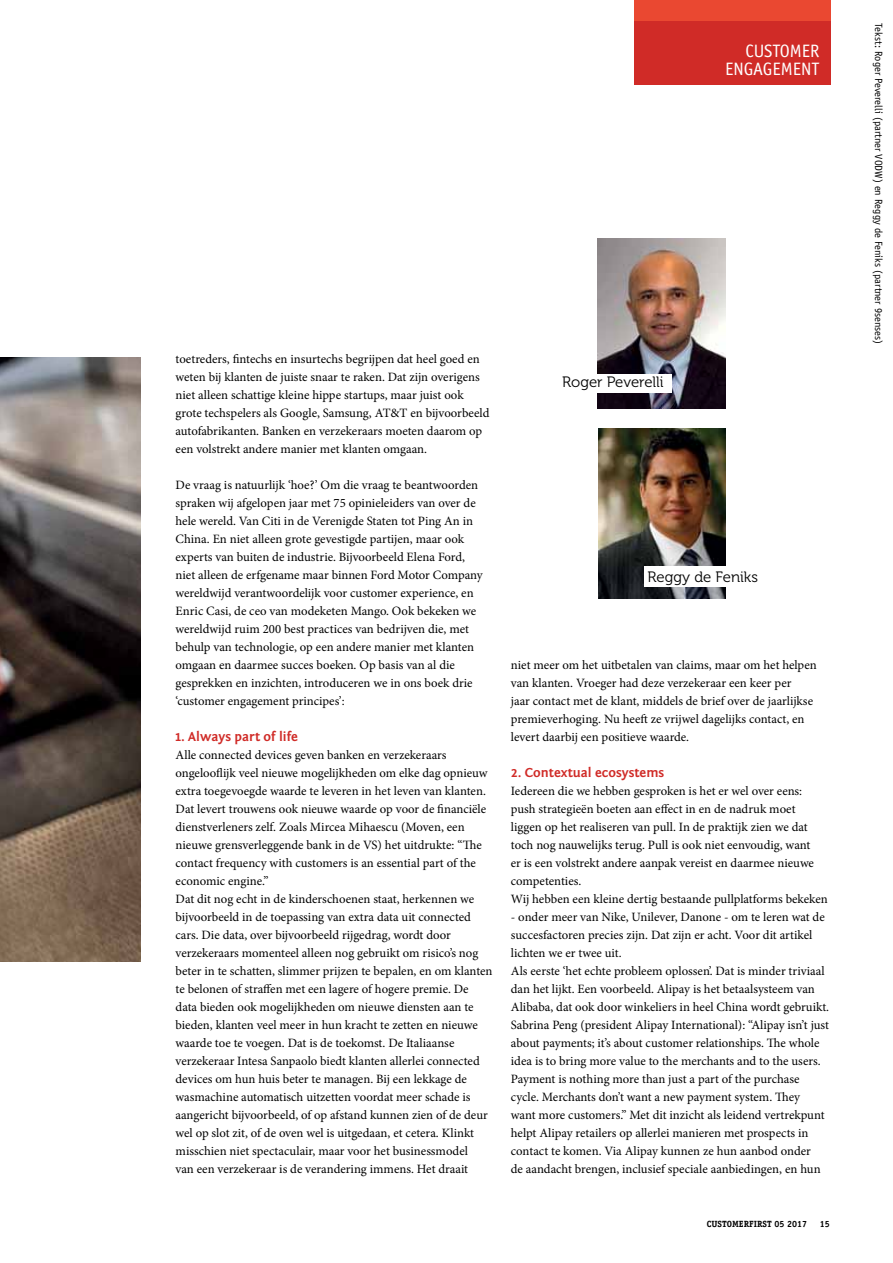
<style>
.page{position:relative;width:893px;height:1263px;background:#fff}
.page>*{position:absolute;margin:0;border:0;box-sizing:border-box;transform-origin:0 0}
.t1{font:18px/18px "Officina Sans";color:#fff;text-align:right}
.t2{font:15px "Museo 300";color:#000}
.t3{font:700 13.5px "Fontin Sans";color:#d02b27}
.t4{font:12.75px/18px "Minion Pro";color:#000}
.t5{font:10.5px "Officina Sans";color:#000}
.t6{font:700 9px "Officina Serif";color:#000}
</style>
<div class="page">
<img style="left:0;top:357px;width:140px;height:604px">
<div style="left:634px;top:0;width:196px;height:21px;background:#ea4831"></div>
<div style="left:634px;top:21px;width:196px;height:64px;background:#d02b27"></div>
<img style="left:597px;top:239px;width:128px;height:170px">
<div style="left:559px;top:374px;width:113px;height:19px;background:#fff"></div>
<img style="left:598px;top:428px;width:128px;height:170px">
<div style="left:645px;top:566px;width:117px;height:20px;background:#fff"></div>
<h1 class="t1" style="left:725px;top:42px;width:96px">CUSTOMER<br>ENGAGEMENT</h1>
<p class="t4" style="left:176px;top:350px;width:315px">toetreders, fintechs en insurtechs begrijpen dat heel goed en weten bij klanten de juiste snaar te raken. Dat zijn overigens niet alleen schattige kleine hippe startups, maar juist ook grote techspelers als Google, Samsung, AT&amp;T en bijvoorbeeld autofabrikanten. Banken en verzekeraars moeten daarom op een volstrekt andere manier met klanten omgaan.</p>
<p class="t4" style="left:176px;top:476px;width:309px">De vraag is natuurlijk ‘hoe?’ Om die vraag te beantwoorden spraken wij afgelopen jaar met 75 opinieleiders van over de hele wereld. Van Citi in de Verenigde Staten tot Ping An in China. En niet alleen grote gevestigde partijen, maar ook experts van buiten de industrie. Bijvoorbeeld Elena Ford, niet alleen de erfgename maar binnen Ford Motor Company wereldwijd verantwoordelijk voor customer experience, en Enric Casi, de ceo van modeketen Mango. Ook bekeken we wereldwijd ruim 200 best practices van bedrijven die, met behulp van technologie, op een andere manier met klanten omgaan en daarmee succes boeken. Op basis van al die gesprekken en inzichten, introduceren we in ons boek drie ‘customer engagement principes’:</p>
<p class="t3" style="left:176px;top:729px;width:124px">1. Always part of life</p>
<p class="t4" style="left:176px;top:746px;width:318px">Alle connected devices geven banken en verzekeraars ongelooflijk veel nieuwe mogelijkheden om elke dag opnieuw extra toegevoegde waarde te leveren in het leven van klanten.<br>Dat levert trouwens ook nieuwe waarde op voor de financiële dienstverleners zelf. Zoals Mircea Mihaescu (Moven, een nieuwe grensverleggende bank in de VS) het uitdrukte: “The contact frequency with customers is an essential part of the economic engine.”<br>Dat dit nog echt in de kinderschoenen staat, herkennen we bijvoorbeeld in de toepassing van extra data uit connected cars. Die data, over bijvoorbeeld rijgedrag, wordt door verzekeraars momenteel alleen nog gebruikt om risico’s nog beter in te schatten, slimmer prijzen te bepalen, en om klanten te belonen of straffen met een lagere of hogere premie. De data bieden ook mogelijkheden om nieuwe diensten aan te bieden, klanten veel meer in hun kracht te zetten en nieuwe waarde toe te voegen. Dat is de toekomst. De Italiaanse verzekeraar Intesa Sanpaolo biedt klanten allerlei connected devices om hun huis beter te managen. Bij een lekkage de wasmachine automatisch uitzetten voordat meer schade is aangericht bijvoorbeeld, of op afstand kunnen zien of de deur wel op slot zit, of de oven wel is uitgedaan, et cetera. Klinkt misschien niet spectaculair, maar voor het businessmodel<br>van een verzekeraar is de verandering immens. Het draait</p>
<p class="t2" style="left:562px;top:374px;width:103px">Roger Peverelli</p>
<p class="t2" style="left:648px;top:568px;width:112px">Reggy de Feniks</p>
<p class="t4" style="left:511px;top:656px;width:307px">niet meer om het uitbetalen van claims, maar om het helpen van klanten. Vroeger had deze verzekeraar een keer per<br>jaar contact met de klant, middels de brief over de jaarlijkse premieverhoging. Nu heeft ze vrijwel dagelijks contact, en levert daarbij een positieve waarde.</p>
<p class="t3" style="left:511px;top:765px;width:155px">2. Contextual ecosystems</p>
<p class="t4" style="left:511px;top:782px;width:318px">Iedereen die we hebben gesproken is het er wel over eens: push strategieën boeten aan effect in en de nadruk moet liggen op het realiseren van pull. In de praktijk zien we dat toch nog nauwelijks terug. Pull is ook niet eenvoudig, want<br>er is een volstrekt andere aanpak vereist en daarmee nieuwe competenties.<br>Wij hebben een kleine dertig bestaande pullplatforms bekeken</p>
<p class="t4" style="left:511px;top:908px;width:320px">- onder meer van Nike, Unilever, Danone - om te leren wat de succesfactoren precies zijn. Dat zijn er acht. Voor dit artikel lichten we er twee uit.<br>Als eerste ‘het echte probleem oplossen’. Dat is minder triviaal dan het lijkt. Een voorbeeld. Alipay is het betaalsysteem van Alibaba, dat ook door winkeliers in heel China wordt gebruikt.<br>Sabrina Peng (president Alipay International): “Alipay isn’t just about payments; it’s about customer relationships. The whole idea is to bring more value to the merchants and to the users.<br>Payment is nothing more than just a part of the purchase cycle. Merchants don’t want a new payment system. They<br>want more customers.” Met dit inzicht als leidend vertrekpunt helpt Alipay retailers op allerlei manieren met prospects in contact te komen. Via Alipay kunnen ze hun aanbod onder<br>de aandacht brengen, inclusief speciale aanbiedingen, en hun</p>
<p class="t6" style="left:707px;top:1219px;width:102px">CUSTOMERFIRST 05 2017</p>
<p class="t6" style="left:820px;top:1219px;width:12px">15</p>
<p class="t5" style="left:885px;top:23px;width:322px;rotate:90deg">TEKST: ROGER PEVERELLI (PARTNER VODW) EN REGGY DE FENIKS (PARTNER 9SENSES)</p>
</div>
